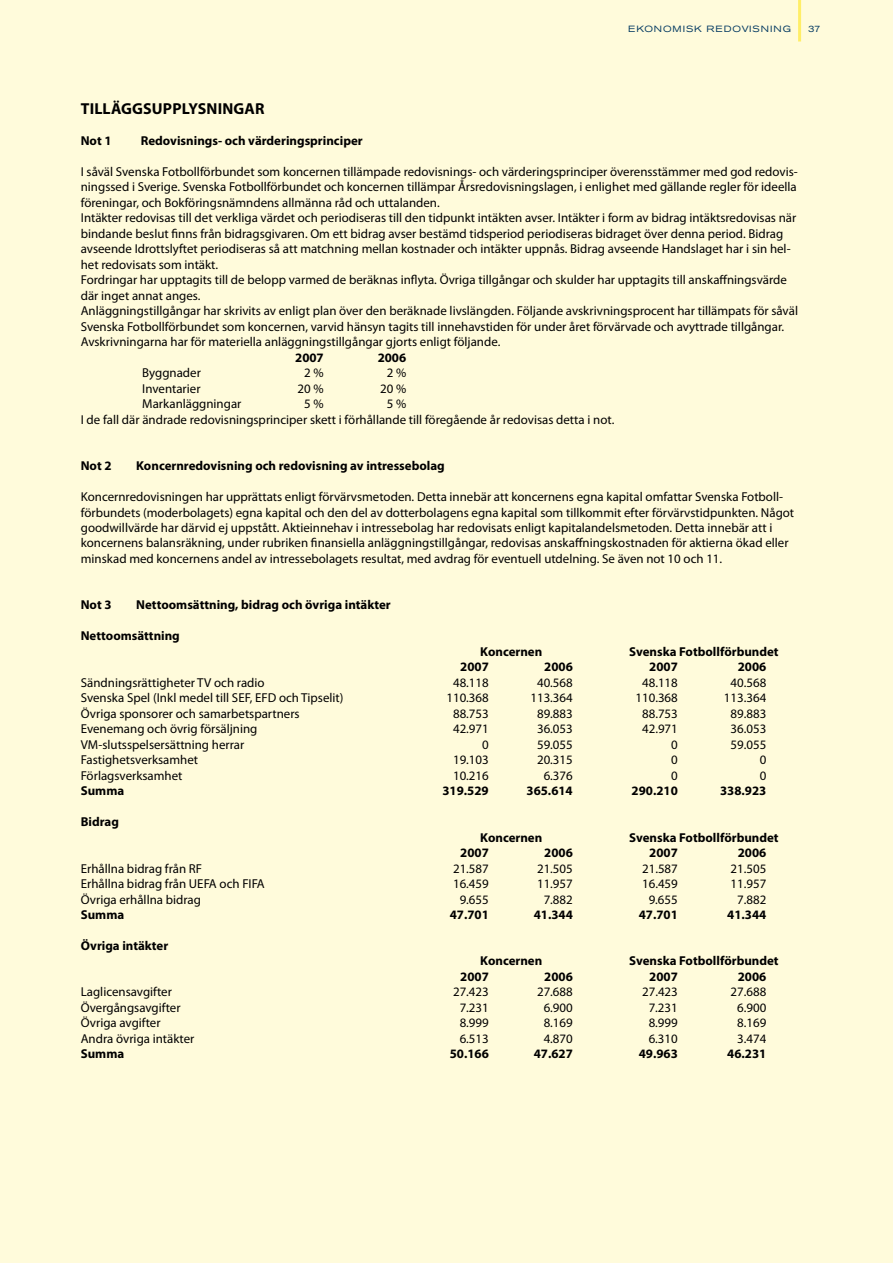
<style>
.page{position:relative;width:893px;height:1263px;background:#fffbdb}
.page>*{position:absolute;margin:0;border:0;box-sizing:border-box;transform-origin:0 0}
.t1{font:700 15.9px "Myriad Pro";letter-spacing:.01em;color:#000}
.t2{font:12.9px/15.5px "Myriad Pro";color:#000}
.t3{font:700 12.9px "Myriad Pro";color:#000}
.t4{font:expanded 9px "Akzidenz Grotesk BE";letter-spacing:.095em;color:#043a62}
</style>
<div class="page">
<hr style="left:798px;top:0;width:3px;height:40px;background:#ffee67">
<p class="t4" style="left:628px;top:24px;width:164px">EKONOMISK REDOVISNING</p>
<p class="t4" style="left:808px;top:24px;width:14px">37</p>
<p class="t1" style="left:81px;top:98px;width:185px">TILLÄGGSUPPLYSNINGAR</p>
<p class="t3" style="left:81px;top:132px;width:32px">Not 1</p>
<p class="t3" style="left:141px;top:132px;width:223px">Redovisnings- och värderingsprinciper</p>
<p class="t2" style="left:81px;top:164px;width:719px">I såväl Svenska Fotbollförbundet som koncernen tillämpade redovisnings- och värderingsprinciper överensstämmer med god redovis&shy;ningssed i Sverige. Svenska Fotbollförbundet och koncernen tillämpar Årsredovisningslagen, i enlighet med gällande regler för ideella föreningar, och Bokföringsnämndens allmänna råd och uttalanden.<br>Intäkter redovisas till det verkliga värdet och periodiseras till den tidpunkt intäkten avser. Intäkter i form av bidrag intäktsredovisas när bindande beslut finns från bidragsgivaren. Om ett bidrag avser bestämd tidsperiod periodiseras bidraget över denna period. Bidrag avseende Idrottslyftet periodiseras så att matchning mellan kostnader och intäkter uppnås. Bidrag avseende Handslaget har i sin hel&shy;het redovisats som intäkt.<br>Fordringar har upptagits till de belopp varmed de beräknas inflyta. Övriga tillgångar och skulder har upptagits till anskaffningsvärde där inget annat anges.<br>Anläggningstillgångar har skrivits av enligt plan över den beräknade livslängden. Följande avskrivningsprocent har tillämpats för såväl Svenska Fotbollförbundet som koncernen, varvid hänsyn tagits till innehavstiden för under året förvärvade och avyttrade tillgångar.<br>Avskrivningarna har för materiella anläggningstillgångar gjorts enligt följande.</p>
<p class="t3" style="left:295px;top:349px;width:30px">2007</p>
<p class="t3" style="left:378px;top:349px;width:30px">2006</p>
<p class="t2" style="left:142px;top:365px;width:60px">Byggnader</p>
<p class="t2" style="left:304px;top:365px;width:21px">2 %</p>
<p class="t2" style="left:387px;top:365px;width:21px">2 %</p>
<p class="t2" style="left:142px;top:380px;width:60px">Inventarier</p>
<p class="t2" style="left:298px;top:380px;width:28px">20 %</p>
<p class="t2" style="left:380px;top:380px;width:28px">20 %</p>
<p class="t2" style="left:142px;top:396px;width:101px">Markanläggningar</p>
<p class="t2" style="left:304px;top:396px;width:21px">5 %</p>
<p class="t2" style="left:81px;top:396px;width:535px;text-indent:306px">5 %<br>I de fall där ändrade redovisningsprinciper skett i förhållande till föregående år redovisas detta i not.</p>
<p class="t3" style="left:81px;top:457px;width:32px">Not 2</p>
<p class="t3" style="left:136px;top:457px;width:310px">Koncernredovisning och redovisning av intressebolag</p>
<p class="t2" style="left:81px;top:489px;width:715px">Koncernredovisningen har upprättats enligt förvärvsmetoden. Detta innebär att koncernens egna kapital omfattar Svenska Fotboll&shy;förbundets (moderbolagets) egna kapital och den del av dotterbolagens egna kapital som tillkommit efter förvärvstidpunkten. Något goodwillvärde har därvid ej uppstått. Aktieinnehav i intressebolag har redovisats enligt kapitalandelsmetoden. Detta innebär att i koncernens balansräkning, under rubriken finansiella anläggningstillgångar, redovisas anskaffningskostnaden för aktierna ökad eller minskad med koncernens andel av intressebolagets resultat, med avdrag för eventuell utdelning. Se även not 10 och 11.</p>
<p class="t3" style="left:81px;top:597px;width:32px">Not 3</p>
<p class="t3" style="left:136px;top:597px;width:256px">Nettoomsättning, bidrag och övriga intäkter</p>
<p class="t3" style="left:81px;top:628px;width:101px">Nettoomsättning</p>
<p class="t3" style="left:480px;top:643px;width:64px">Koncernen</p>
<p class="t3" style="left:629px;top:643px;width:151px">Svenska Fotbollförbundet</p>
<p class="t3" style="left:460px;top:658px;width:30px">2007</p>
<p class="t3" style="left:544px;top:658px;width:30px">2006</p>
<p class="t3" style="left:649px;top:658px;width:30px">2007</p>
<p class="t3" style="left:738px;top:658px;width:30px">2006</p>
<p class="t2" style="left:81px;top:674px;width:185px">Sändningsrättigheter TV och radio</p>
<p class="t2" style="left:453px;top:674px;width:37px">48.118</p>
<p class="t2" style="left:537px;top:674px;width:37px">40.568</p>
<p class="t2" style="left:642px;top:674px;width:37px">48.118</p>
<p class="t2" style="left:731px;top:674px;width:37px">40.568</p>
<p class="t2" style="left:81px;top:690px;width:264px">Svenska Spel (Inkl medel till SEF, EFD och Tipselit)</p>
<p class="t2" style="left:446px;top:690px;width:44px">110.368</p>
<p class="t2" style="left:530px;top:690px;width:44px">113.364</p>
<p class="t2" style="left:635px;top:690px;width:44px">110.368</p>
<p class="t2" style="left:724px;top:690px;width:44px">113.364</p>
<p class="t2" style="left:81px;top:705px;width:220px">Övriga sponsorer och samarbetspartners</p>
<p class="t2" style="left:453px;top:705px;width:37px">88.753</p>
<p class="t2" style="left:537px;top:705px;width:37px">89.883</p>
<p class="t2" style="left:642px;top:705px;width:37px">88.753</p>
<p class="t2" style="left:731px;top:705px;width:37px">89.883</p>
<p class="t2" style="left:81px;top:721px;width:178px">Evenemang och övrig försäljning</p>
<p class="t2" style="left:453px;top:721px;width:37px">42.971</p>
<p class="t2" style="left:537px;top:721px;width:37px">36.053</p>
<p class="t2" style="left:642px;top:721px;width:37px">42.971</p>
<p class="t2" style="left:731px;top:721px;width:37px">36.053</p>
<p class="t2" style="left:81px;top:736px;width:165px">VM-slutsspelsersättning herrar</p>
<p class="t2" style="left:482px;top:736px;width:8px">0</p>
<p class="t2" style="left:537px;top:736px;width:37px">59.055</p>
<p class="t2" style="left:671px;top:736px;width:8px">0</p>
<p class="t2" style="left:731px;top:736px;width:37px">59.055</p>
<p class="t2" style="left:81px;top:752px;width:119px">Fastighetsverksamhet</p>
<p class="t2" style="left:453px;top:752px;width:37px">19.103</p>
<p class="t2" style="left:537px;top:752px;width:37px">20.315</p>
<p class="t2" style="left:671px;top:752px;width:8px">0</p>
<p class="t2" style="left:760px;top:752px;width:8px">0</p>
<p class="t2" style="left:81px;top:767px;width:103px">Förlagsverksamhet</p>
<p class="t2" style="left:453px;top:767px;width:37px">10.216</p>
<p class="t2" style="left:544px;top:767px;width:31px">6.376</p>
<p class="t2" style="left:671px;top:767px;width:8px">0</p>
<p class="t2" style="left:760px;top:767px;width:8px">0</p>
<p class="t3" style="left:81px;top:782px;width:45px">Summa</p>
<p class="t3" style="left:442px;top:782px;width:48px">319.529</p>
<p class="t3" style="left:526px;top:782px;width:48px">365.614</p>
<p class="t3" style="left:631px;top:782px;width:48px">290.210</p>
<p class="t3" style="left:720px;top:782px;width:48px">338.923</p>
<p class="t3" style="left:81px;top:813px;width:40px">Bidrag</p>
<p class="t3" style="left:480px;top:829px;width:64px">Koncernen</p>
<p class="t3" style="left:629px;top:829px;width:151px">Svenska Fotbollförbundet</p>
<p class="t3" style="left:460px;top:844px;width:30px">2007</p>
<p class="t3" style="left:544px;top:844px;width:30px">2006</p>
<p class="t3" style="left:649px;top:844px;width:30px">2007</p>
<p class="t3" style="left:738px;top:844px;width:30px">2006</p>
<p class="t2" style="left:81px;top:860px;width:123px">Erhållna bidrag från RF</p>
<p class="t2" style="left:453px;top:860px;width:37px">21.587</p>
<p class="t2" style="left:537px;top:860px;width:37px">21.505</p>
<p class="t2" style="left:642px;top:860px;width:37px">21.587</p>
<p class="t2" style="left:731px;top:860px;width:37px">21.505</p>
<p class="t2" style="left:81px;top:876px;width:186px">Erhållna bidrag från UEFA och FIFA</p>
<p class="t2" style="left:453px;top:876px;width:37px">16.459</p>
<p class="t2" style="left:537px;top:876px;width:37px">11.957</p>
<p class="t2" style="left:642px;top:876px;width:37px">16.459</p>
<p class="t2" style="left:731px;top:876px;width:37px">11.957</p>
<p class="t2" style="left:81px;top:891px;width:122px">Övriga erhållna bidrag</p>
<p class="t2" style="left:460px;top:891px;width:31px">9.655</p>
<p class="t2" style="left:544px;top:891px;width:31px">7.882</p>
<p class="t2" style="left:649px;top:891px;width:31px">9.655</p>
<p class="t2" style="left:737px;top:891px;width:31px">7.882</p>
<p class="t3" style="left:81px;top:906px;width:45px">Summa</p>
<p class="t3" style="left:450px;top:906px;width:41px">47.701</p>
<p class="t3" style="left:534px;top:906px;width:41px">41.344</p>
<p class="t3" style="left:639px;top:906px;width:41px">47.701</p>
<p class="t3" style="left:727px;top:906px;width:41px">41.344</p>
<p class="t3" style="left:81px;top:937px;width:89px">Övriga intäkter</p>
<p class="t3" style="left:480px;top:953px;width:64px">Koncernen</p>
<p class="t3" style="left:629px;top:953px;width:151px">Svenska Fotbollförbundet</p>
<p class="t3" style="left:460px;top:968px;width:30px">2007</p>
<p class="t3" style="left:544px;top:968px;width:30px">2006</p>
<p class="t3" style="left:649px;top:968px;width:30px">2007</p>
<p class="t3" style="left:738px;top:968px;width:30px">2006</p>
<p class="t2" style="left:81px;top:984px;width:93px">Laglicensavgifter</p>
<p class="t2" style="left:453px;top:984px;width:37px">27.423</p>
<p class="t2" style="left:537px;top:984px;width:37px">27.688</p>
<p class="t2" style="left:642px;top:984px;width:37px">27.423</p>
<p class="t2" style="left:731px;top:984px;width:37px">27.688</p>
<p class="t2" style="left:81px;top:1000px;width:101px">Övergångsavgifter</p>
<p class="t2" style="left:460px;top:1000px;width:31px">7.231</p>
<p class="t2" style="left:544px;top:1000px;width:31px">6.900</p>
<p class="t2" style="left:649px;top:1000px;width:31px">7.231</p>
<p class="t2" style="left:737px;top:1000px;width:31px">6.900</p>
<p class="t2" style="left:81px;top:1015px;width:81px">Övriga avgifter</p>
<p class="t2" style="left:460px;top:1015px;width:31px">8.999</p>
<p class="t2" style="left:544px;top:1015px;width:31px">8.169</p>
<p class="t2" style="left:649px;top:1015px;width:31px">8.999</p>
<p class="t2" style="left:737px;top:1015px;width:31px">8.169</p>
<p class="t2" style="left:81px;top:1031px;width:115px">Andra övriga intäkter</p>
<p class="t2" style="left:460px;top:1031px;width:31px">6.513</p>
<p class="t2" style="left:544px;top:1031px;width:31px">4.870</p>
<p class="t2" style="left:649px;top:1031px;width:31px">6.310</p>
<p class="t2" style="left:737px;top:1031px;width:31px">3.474</p>
<p class="t3" style="left:81px;top:1045px;width:45px">Summa</p>
<p class="t3" style="left:450px;top:1045px;width:41px">50.166</p>
<p class="t3" style="left:534px;top:1045px;width:41px">47.627</p>
<p class="t3" style="left:639px;top:1045px;width:41px">49.963</p>
<p class="t3" style="left:727px;top:1045px;width:41px">46.231</p>
</div>
